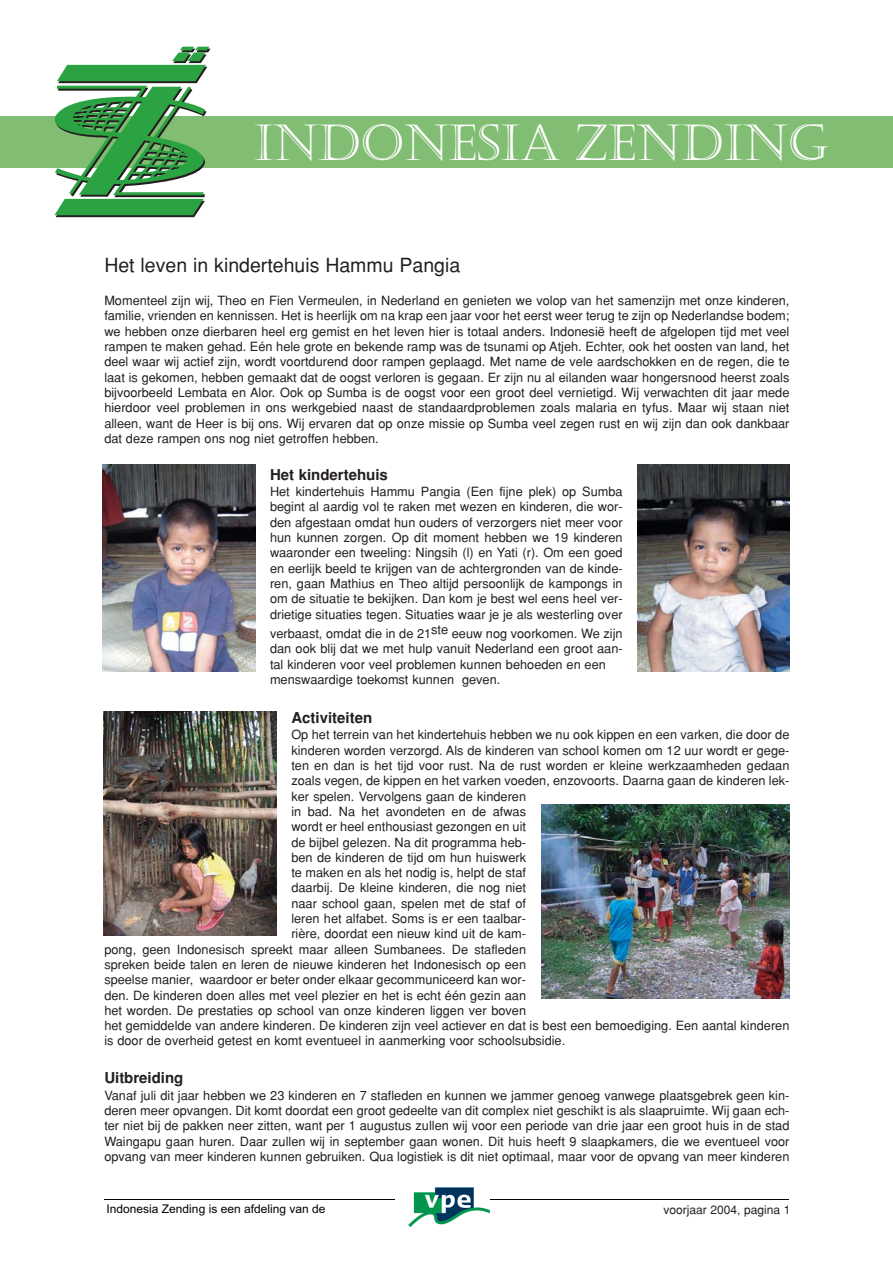
<style>
.page{position:relative;width:893px;height:1263px;background:#fff}
.page>*{position:absolute;margin:0;border:0;box-sizing:border-box;transform-origin:0 0}
.t1{font:49.5px "Castellar";color:#fff}
.t2{font:19.5px "Helvetica";color:#231f20}
.t3{font:700 15px "Helvetica";color:#231f20}
.t4{font:12.75px/15.3px "Helvetica";color:#231f20;text-align:justify}
.t5{font:12px "Arial";color:#000}
.t6{font:12px "Helvetica";color:#231f20}
</style>
<div class="page">
<div style="left:0;top:116px;width:892px;height:51px;background:#81bd72"></div>
<svg style="left:51px;top:47px;width:160px;height:170px"></svg>
<img style="left:103px;top:465px;width:152px;height:206px">
<img style="left:638px;top:465px;width:152px;height:206px">
<img style="left:103px;top:711px;width:173px;height:225px">
<img style="left:541px;top:804px;width:248px;height:194px">
<hr style="left:104px;top:1199px;width:685px;height:1px;background:#000">
<div style="left:395px;top:1181px;width:94px;height:66px;background:#fff"></div>
<img style="left:408px;top:1187px;width:81px;height:40px">
<h1 class="t1" style="left:254px;top:114px;width:575px">INDONESIA ZENDING</h1>
<h2 class="t2" style="left:104px;top:258px;width:357px">Het leven in kindertehuis Hammu Pangia</h2>
<p class="t4" style="left:104px;top:294px;width:687px">Momenteel zijn wij, Theo en Fien Vermeulen, in Nederland en genieten we volop van het samenzijn met onze kinderen, familie, vrienden en kennissen. Het is heerlijk om na krap een jaar voor het eerst weer terug te zijn op Nederlandse bodem; we hebben onze dierbaren heel erg gemist en het leven hier is totaal anders. Indonesië heeft de afgelopen tijd met veel rampen te maken gehad. Eén hele grote en bekende ramp was de tsunami op Atjeh. Echter, ook het oosten van land, het deel waar wij actief zijn, wordt voortdurend door rampen geplaagd. Met name de vele aardschokken en de regen, die te laat is gekomen, hebben gemaakt dat de oogst verloren is gegaan. Er zijn nu al eilanden waar hongersnood heerst zoals bijvoorbeeld Lembata en Alor. Ook op Sumba is de oogst voor een groot deel vernietigd. Wij verwachten dit jaar mede hierdoor veel problemen in ons werkgebied naast de standaardproblemen zoals malaria en tyfus. Maar wij staan niet alleen, want de Heer is bij ons. Wij ervaren dat op onze missie op Sumba veel zegen rust en wij zijn dan ook dankbaar dat deze rampen ons nog niet getroffen hebben.</p>
<p class="t3" style="left:270px;top:469px;width:119px">Het kindertehuis</p>
<p class="t4" style="left:270px;top:485px;width:354px">Het kindertehuis Hammu Pangia (Een fijne plek) op Sumba begint al aardig vol te raken met wezen en kinderen, die wor&shy;den afgestaan omdat hun ouders of verzorgers niet meer voor hun kunnen zorgen. Op dit moment hebben we 19 kinderen waaronder een tweeling: Ningsih (l) en Yati (r). Om een goed en eerlijk beeld te krijgen van de achtergronden van de kinde&shy;ren, gaan Mathius en Theo altijd persoonlijk de kampongs in om de situatie te bekijken. Dan kom je best wel eens heel ver&shy;drietige situaties tegen. Situaties waar je je als westerling over</p>
<p class="t4" style="left:270px;top:627px;width:354px;text-align:left">verbaast, omdat die in de 21ste eeuw nog voorkomen. We zijn dan ook blij dat we met hulp vanuit Nederland een groot aan&shy;tal kinderen voor veel problemen kunnen behoeden en een menswaardige toekomst kunnen geven.</p>
<p class="t3" style="left:291px;top:712px;width:82px">Activiteiten</p>
<p class="t4" style="left:291px;top:728px;width:500px">Op het terrein van het kindertehuis hebben we nu ook kippen en een varken, die door de</p>
<p class="t4" style="left:291px;top:744px;width:499px">kinderen worden verzorgd. Als de kinderen van school komen om 12 uur wordt er gege-</p>
<p class="t4" style="left:291px;top:759px;width:500px">ten en dan is het tijd voor rust. Na de rust worden er kleine werkzaamheden gedaan</p>
<p class="t4" style="left:291px;top:774px;width:499px">zoals vegen, de kippen en het varken voeden, enzovoorts. Daarna gaan de kinderen lek-</p>
<p class="t4" style="left:291px;top:790px;width:236px">ker spelen. Vervolgens gaan de kinderen</p>
<p class="t4" style="left:291px;top:805px;width:236px">in bad. Na het avondeten en de afwas</p>
<p class="t4" style="left:291px;top:820px;width:236px">wordt er heel enthousiast gezongen en uit</p>
<p class="t4" style="left:291px;top:835px;width:236px">de bijbel gelezen. Na dit programma heb-</p>
<p class="t4" style="left:291px;top:851px;width:236px">ben de kinderen de tijd om hun huiswerk</p>
<p class="t4" style="left:291px;top:866px;width:236px">te maken en als het nodig is, helpt de staf</p>
<p class="t4" style="left:291px;top:881px;width:236px">daarbij. De kleine kinderen, die nog niet</p>
<p class="t4" style="left:291px;top:897px;width:236px">naar school gaan, spelen met de staf of</p>
<p class="t4" style="left:291px;top:912px;width:236px">leren het alfabet. Soms is er een taalbar-</p>
<p class="t4" style="left:291px;top:927px;width:236px">rière, doordat een nieuw kind uit de kam-</p>
<p class="t4" style="left:104px;top:943px;width:423px">pong, geen Indonesisch spreekt maar alleen Sumbanees. De stafleden</p>
<p class="t4" style="left:104px;top:958px;width:423px">spreken beide talen en leren de nieuwe kinderen het Indonesisch op een</p>
<p class="t4" style="left:104px;top:973px;width:423px">speelse manier, waardoor er beter onder elkaar gecommuniceerd kan wor-</p>
<p class="t4" style="left:104px;top:988px;width:423px">den. De kinderen doen alles met veel plezier en het is echt één gezin aan</p>
<p class="t4" style="left:104px;top:1004px;width:423px">het worden. De prestaties op school van onze kinderen liggen ver boven</p>
<p class="t4" style="left:104px;top:1019px;width:687px">het gemiddelde van andere kinderen. De kinderen zijn veel actiever en dat is best een bemoediging. Een aantal kinderen</p>
<p class="t4" style="left:104px;top:1034px;width:462px">is door de overheid getest en komt eventueel in aanmerking voor schoolsubsidie.</p>
<p class="t3" style="left:104px;top:1073px;width:81px">Uitbreiding</p>
<p class="t4" style="left:104px;top:1089px;width:687px">Vanaf juli dit jaar hebben we 23 kinderen en 7 stafleden en kunnen we jammer genoeg vanwege plaatsgebrek geen kin&shy;deren meer opvangen. Dit komt doordat een groot gedeelte van dit complex niet geschikt is als slaapruimte. Wij gaan ech&shy;ter niet bij de pakken neer zitten, want per 1 augustus zullen wij voor een periode van drie jaar een groot huis in de stad Waingapu gaan huren. Daar zullen wij in september gaan wonen. Dit huis heeft 9 slaapkamers, die we eventueel voor opvang van meer kinderen kunnen gebruiken. Qua logistiek is dit niet optimaal, maar voor de opvang van meer kinderen</p>
<p class="t5" style="left:107px;top:1204px;width:220px">Indonesia Zending is een afdeling van de</p>
<p class="t6" style="left:663px;top:1205px;width:129px">voorjaar 2004, pagina 1</p>
</div>
